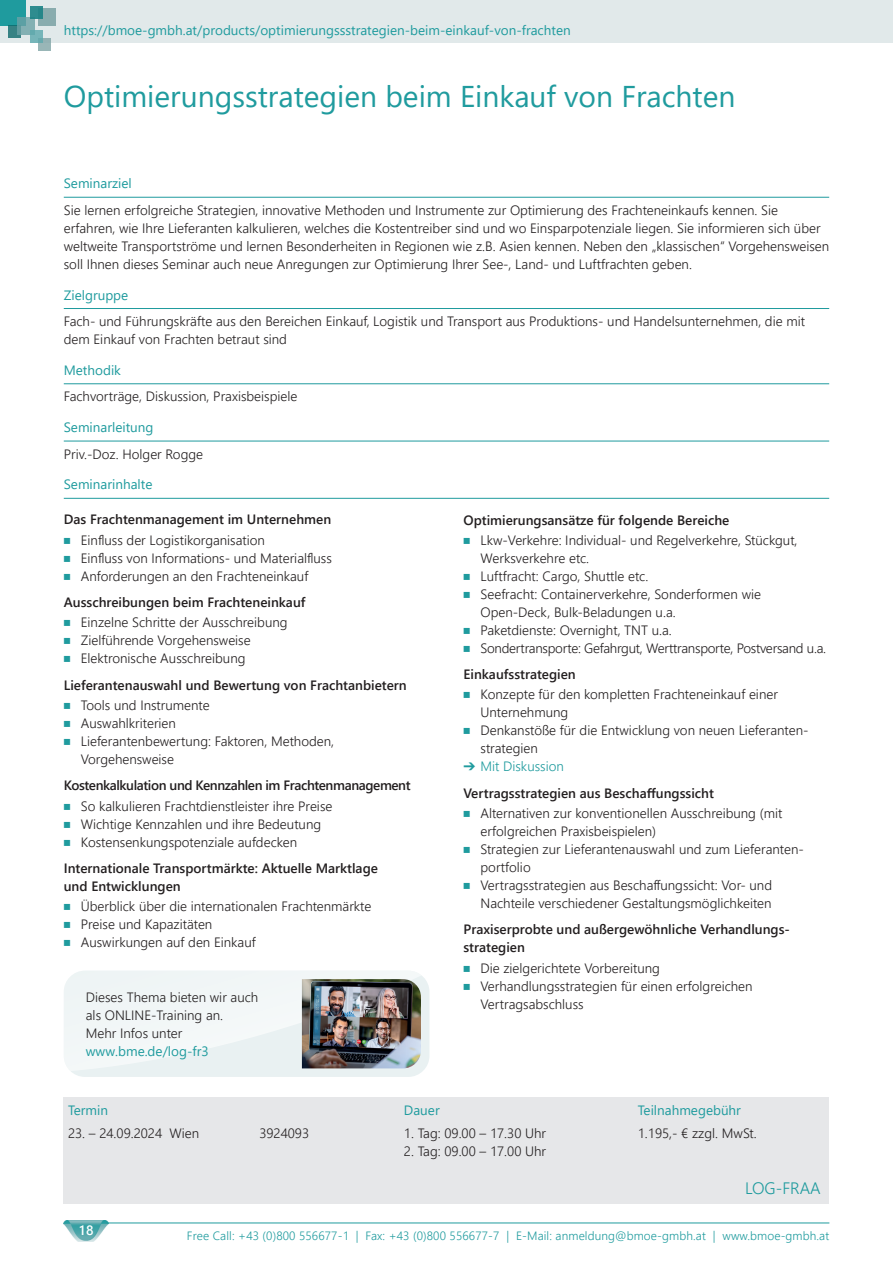
<style>
.page{position:relative;width:893px;height:1263px;background:#fff}
.page>*{position:absolute;margin:0;border:0;box-sizing:border-box;transform-origin:0 0}
.t1{font:30px "Segoe UI";color:#1f9b9e}
.t2{font:300 16.5px "Segoe UI";color:#1f9b9e}
.t3{font:300 13.5px/18px "Segoe UI";color:#231f20}
.t4{font:600 13.5px/20.1px "Segoe UI";color:#231f20}
.t5{font:13.5px "Segoe UI";color:#1f9b9e}
.t6{font:600 13.5px/20.1px "Segoe UI";letter-spacing:-.03em;color:#231f20}
.t7{font:300 13.5px "Segoe UI";letter-spacing:-.02em;color:#231f20}
.t8{font:300 13.5px "Segoe UI";color:#1f9b9e}
.t9{font:600 13.5px "Segoe UI";color:#fff}
.t10{font:300 12px "Segoe UI";letter-spacing:.01em;color:#1f9b9e}
.s1{font-family:"Universal Std Newswith Comm Pi";font-weight:400;font-size:12px;color:#1f9b9e}
.s2{font-weight:300}
.s3{font-weight:600}
</style>
<div class="page">
<img style="left:64px;top:1220px;width:44px;height:22px">
<hr style="left:107px;top:1222px;width:722px;height:1px;background:#1f9b9e">
<div style="left:0;top:0;width:893px;height:43px;background:#e1e9ea"></div>
<div style="left:0;top:0;width:26px;height:26px;background:#1f9b9e"></div>
<div style="left:9px;top:26px;width:12px;height:12px;background:#378284"></div>
<div style="left:38px;top:9px;width:17px;height:17px;background:#89acae"></div>
<svg style="left:17px;top:17px;width:17px;height:17px"></svg>
<div style="left:30px;top:6px;width:13px;height:13px;background:#2e8c8f"></div>
<div style="left:38px;top:38px;width:13px;height:13px;background:#99b6b7"></div>
<svg style="left:30px;top:30px;width:13px;height:13px"></svg>
<div style="left:64px;top:1097px;width:765px;height:106px;background:#e6e7e9"></div>
<hr style="left:64px;top:197px;width:765px;height:1px;background:#1f9b9e">
<hr style="left:64px;top:308px;width:765px;height:1px;background:#1f9b9e">
<hr style="left:64px;top:383px;width:765px;height:1px;background:#1f9b9e">
<hr style="left:64px;top:441px;width:765px;height:1px;background:#1f9b9e">
<hr style="left:64px;top:498px;width:765px;height:1px;background:#1f9b9e">
<div style="left:64px;top:971px;width:365px;height:106px;background:#f1f6f6"></div>
<img style="left:302px;top:979px;width:119px;height:89px">
<p class="t5" style="left:64px;top:18px;width:508px">https://bmoe-gmbh.at/products/optimierungssstrategien-beim-einkauf-von-frachten</p>
<h1 class="t1" style="left:64px;top:68px;width:673px">Optimierungsstrategien beim Einkauf von Frachten</h1>
<p class="t5" style="left:64px;top:171px;width:70px">Seminarziel</p>
<p class="t3" style="left:64px;top:200px;width:767px">Sie lernen erfolgreiche Strategien, innovative Methoden und Instrumente zur Optimierung des Frachteneinkaufs kennen. Sie erfahren, wie Ihre Lieferanten kalkulieren, welches die Kostentreiber sind und wo Einsparpotenziale liegen. Sie informieren sich über weltweite Transportströme und lernen Besonderheiten in Regionen wie z.B. Asien kennen. Neben den „klassischen“ Vorgehensweisen soll Ihnen dieses Seminar auch neue Anregungen zur Optimierung Ihrer See-, Land- und Luftfrachten geben.</p>
<p class="t5" style="left:64px;top:282px;width:66px">Zielgruppe</p>
<p class="t3" style="left:64px;top:311px;width:743px">Fach- und Führungskräfte aus den Bereichen Einkauf, Logistik und Transport aus Produktions- und Handelsunternehmen, die mit dem Einkauf von Frachten betraut sind</p>
<p class="t5" style="left:64px;top:357px;width:59px">Methodik</p>
<p class="t3" style="left:64px;top:386px;width:235px">Fachvorträge, Diskussion, Praxisbeispiele</p>
<p class="t5" style="left:64px;top:415px;width:91px">Seminarleitung</p>
<p class="t3" style="left:64px;top:444px;width:141px">Priv.-Doz. Holger Rogge</p>
<p class="t5" style="left:64px;top:472px;width:90px">Seminarinhalte</p>
<p class="t4" style="left:64px;top:508px;width:269px">Das Frachtenmanagement im Unternehmen <span class="s1">◾</span> <span class="s2">Einfluss der Logistikorganisation</span></p>
<p class="t3" style="left:64px;top:547px;width:270px"><span class="s1">◾</span> Einfluss von Informations- und Materialfluss <span class="s1">◾</span> Anforderungen an den Frachteneinkauf</p>
<p class="t4" style="left:64px;top:591px;width:243px">Ausschreibungen beim Frachteneinkauf <span class="s1">◾</span> <span class="s2">Einzelne Schritte der Ausschreibung</span></p>
<p class="t3" style="left:64px;top:630px;width:188px"><span class="s1">◾</span> Zielführende Vorgehensweise <span class="s1">◾</span> Elektronische Ausschreibung</p>
<p class="t4" style="left:64px;top:674px;width:344px">Lieferantenauswahl und Bewertung von Frachtanbietern <span class="s1">◾</span> <span class="s2">Tools und Instrumente</span></p>
<p class="t3" style="left:64px;top:713px;width:114px"><span class="s1">◾</span> Auswahlkriterien</p>
<p class="t3" style="left:64px;top:731px;width:272px"><span class="s1">◾</span> Lieferantenbewertung: Faktoren, Methoden,</p>
<p class="t3" style="left:81px;top:749px;width:95px">Vorgehensweise</p>
<p class="t6" style="left:64px;top:774px;width:348px">Kostenkalkulation und Kennzahlen im Frachtenmanagement <span class="s1">◾</span> <span class="s2">So kalkulieren Frachtdienstleister ihre Preise</span></p>
<p class="t3" style="left:64px;top:813px;width:259px"><span class="s1">◾</span> Wichtige Kennzahlen und ihre Bedeutung <span class="s1">◾</span> Kostensenkungspotenziale aufdecken</p>
<p class="t4" style="left:64px;top:858px;width:316px;line-height:18px">Internationale Transportmärkte: Aktuelle Marktlage und Entwicklungen</p>
<p class="t3" style="left:64px;top:896px;width:309px"><span class="s1">◾</span> Überblick über die internationalen Frachtenmärkte <span class="s1">◾</span> Preise und Kapazitäten<br><span class="s1">◾</span> Auswirkungen auf den Einkauf</p>
<p class="t3" style="left:463px;top:508px;width:336px;line-height:20.1px"><span class="s3">Optimierungsansätze für folgende Bereiche<br></span><span class="s1">◾</span> Lkw-Verkehre: Individual- und Regelverkehre, Stückgut,</p>
<p class="t3" style="left:480px;top:547px;width:110px">Werksverkehre etc.</p>
<p class="t3" style="left:463px;top:565px;width:186px"><span class="s1">◾</span> Luftfracht: Cargo, Shuttle etc.</p>
<p class="t3" style="left:463px;top:583px;width:299px"><span class="s1">◾</span> Seefracht: Containerverkehre, Sonderformen wie</p>
<p class="t3" style="left:480px;top:601px;width:197px">Open-Deck, Bulk-Beladungen u.a.</p>
<p class="t3" style="left:463px;top:619px;width:210px"><span class="s1">◾</span> Paketdienste: Overnight, TNT u.a.</p>
<p class="t7" style="left:463px;top:635px;width:364px"><span class="s1">◾</span> Sondertransporte: Gefahrgut, Werttransporte, Postversand u.a.</p>
<p class="t3" style="left:463px;top:663px;width:316px;line-height:20.1px"><span class="s3">Einkaufsstrategien<br></span><span class="s1">◾</span> Konzepte für den kompletten Frachteneinkauf einer</p>
<p class="t3" style="left:480px;top:702px;width:89px">Unternehmung</p>
<p class="t3" style="left:463px;top:720px;width:347px"><span class="s1">◾</span> Denkanstöße für die Entwicklung von neuen Lieferanten-</p>
<p class="t3" style="left:480px;top:738px;width:59px">strategien</p>
<p class="t8" style="left:480px;top:754px;width:85px">Mit Diskussion</p>
<p class="t3" style="left:463px;top:782px;width:320px;line-height:20.1px"><span class="s3">Vertragsstrategien aus Beschaffungssicht<br></span><span class="s1">◾</span> Alternativen zur konventionellen Ausschreibung (mit</p>
<p class="t3" style="left:480px;top:821px;width:177px">erfolgreichen Praxisbeispielen)</p>
<p class="t3" style="left:463px;top:839px;width:342px"><span class="s1">◾</span> Strategien zur Lieferantenauswahl und zum Lieferanten-</p>
<p class="t3" style="left:480px;top:857px;width:52px">portfolio</p>
<p class="t3" style="left:463px;top:875px;width:310px"><span class="s1">◾</span> Vertragsstrategien aus Beschaffungssicht: Vor- und</p>
<p class="t3" style="left:480px;top:893px;width:293px">Nachteile verschiedener Gestaltungsmöglichkeiten</p>
<p class="t4" style="left:463px;top:919px;width:326px;line-height:18px">Praxiserprobte und außergewöhnliche Verhandlungs&shy;strategien</p>
<p class="t3" style="left:463px;top:957px;width:198px"><span class="s1">◾</span> Die zielgerichtete Vorbereitung</p>
<p class="t3" style="left:463px;top:975px;width:291px"><span class="s1">◾</span> Verhandlungsstrategien für einen erfolgreichen</p>
<p class="t3" style="left:480px;top:993px;width:105px">Vertragsabschluss</p>
<p class="t3" style="left:86px;top:986px;width:174px">Dieses Thema bieten wir auch als ONLINE-Training an.<br>Mehr Infos unter</p>
<p class="t5" style="left:86px;top:1038px;width:124px">www.bme.de/log-fr3</p>
<p class="t5" style="left:68px;top:1098px;width:42px">Termin</p>
<p class="t3" style="left:68px;top:1122px;width:133px">23. – 24.09.2024 Wien</p>
<p class="t3" style="left:259px;top:1122px;width:51px">3924093</p>
<p class="t5" style="left:404px;top:1098px;width:37px">Dauer</p>
<p class="t3" style="left:404px;top:1122px;width:144px">1. Tag: 09.00 – 17.30 Uhr</p>
<p class="t3" style="left:404px;top:1140px;width:144px">2. Tag: 09.00 – 17.00 Uhr</p>
<p class="t5" style="left:638px;top:1098px;width:105px">Teilnahmegebühr</p>
<p class="t3" style="left:638px;top:1122px;width:120px">1.195,- € zzgl. MwSt.</p>
<p class="t2" style="left:745px;top:1173px;width:77px">LOG-FRAA</p>
<p class="t9" style="left:79px;top:1217px;width:16px">18</p>
<p class="t10" style="left:187px;top:1225px;width:644px">Free Call: +43 (0)800 556677-1 | Fax: +43 (0)800 556677-7 | E-Mail: anmeldung@bmoe-gmbh.at | www.bmoe-gmbh.at</p>
</div>
